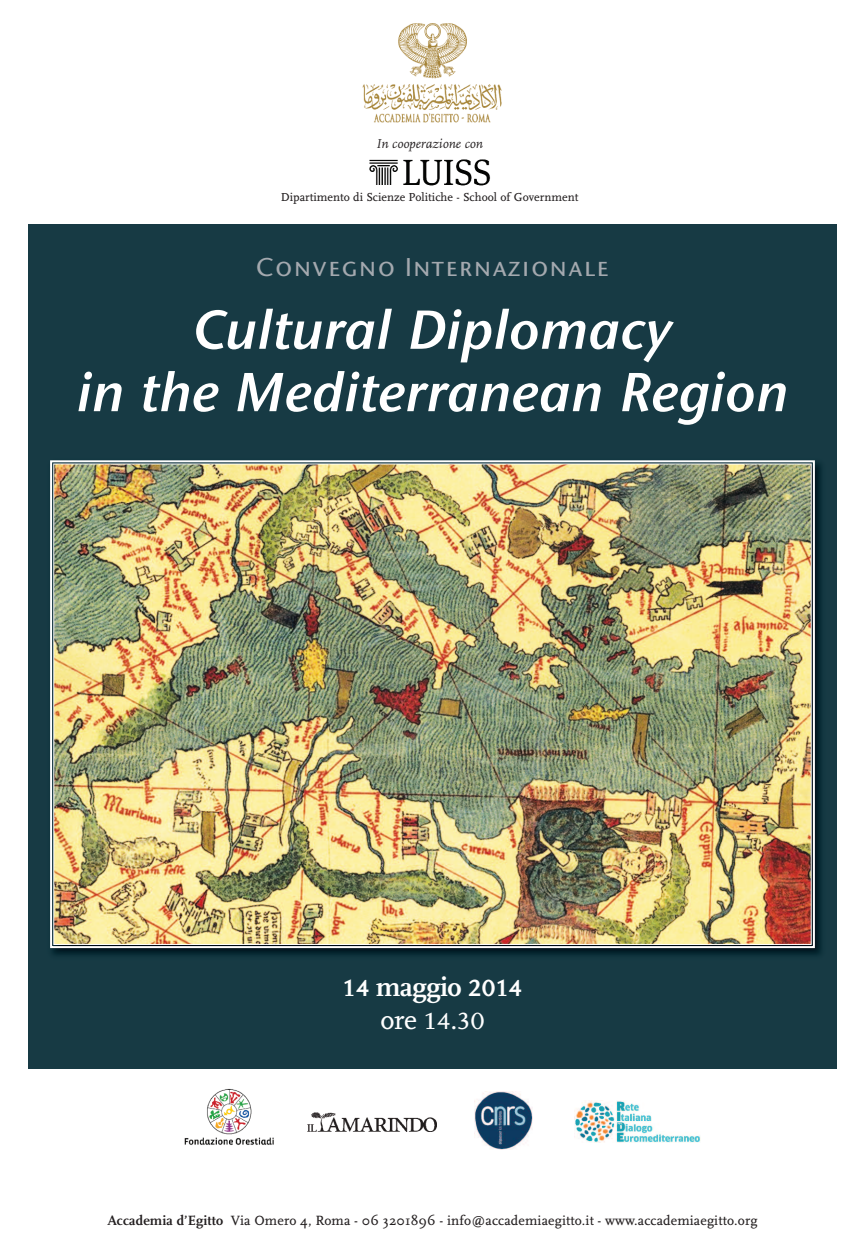
<style>
.page{position:relative;width:865px;height:1248px;background:#fff}
.page>*{position:absolute;margin:0;border:0;box-sizing:border-box;transform-origin:0 0}
.t1{font:italic 54.6px/62.4px "Stone Sans ITC Semi";letter-spacing:.005em;color:#fff;text-align:center}
.t2{font:700 28px "AD Scala Tab";letter-spacing:-.015em;color:#fff}
.t3{font:28px "AD Scala Tab Romein";letter-spacing:-.015em;color:#fff}
.t4{font:500 25.6px "Stone Sans SCITC";letter-spacing:.05em;color:#a4a9af}
.t5{font:14px "AD Scala Romein";letter-spacing:.01em;color:#231f20}
.t6{font:italic 13.4px "AD Scala";color:#231f20}
.t7{font:12.1px "AD Scala Romein";color:#231f20}
.s1{font-family:"AD Scala";font-weight:700}
</style>
<div class="page">
<div style="left:28px;top:224px;width:808px;height:844px;background:#173a44"></div>
<img style="left:362px;top:23px;width:140px;height:100px">
<img style="left:50px;top:460px;width:771px;height:495px">
<img style="left:55px;top:465px;width:754px;height:477px">
<div style="left:50px;top:460px;width:764px;height:488px;border:2px solid #fff"></div>
<img style="left:369px;top:159px;width:122px;height:27px">
<img style="left:184px;top:1089px;width:90px;height:56px">
<img style="left:307px;top:1112px;width:129px;height:19px">
<img style="left:574px;top:1100px;width:126px;height:42px">
<img style="left:474px;top:1091px;width:58px;height:57px">
<p class="t6" style="left:376px;top:138px;width:108px">In cooperazione con</p>
<p class="t7" style="left:281px;top:192px;width:299px">Dipartimento di Scienze Politiche - School of Government</p>
<h3 class="t4" style="left:256px;top:252px;width:354px">Convegno Internazionale</h3>
<h1 class="t1" style="left:77px;top:304px;width:713px">Cultural Diplomacy<br>in the Mediterranean Region</h1>
<h2 class="t2" style="left:342px;top:974px;width:182px">14 maggio 2014</h2>
<h2 class="t3" style="left:380px;top:1008px;width:106px">ore 14.30</h2>
<p class="t5" style="left:107px;top:1214px;width:651px"><span class="s1">Accademia d’Egitto</span> Via Omero 4, Roma - 06 3201896 - info@accademiaegitto.it - www.accademiaegitto.org</p>
</div>
